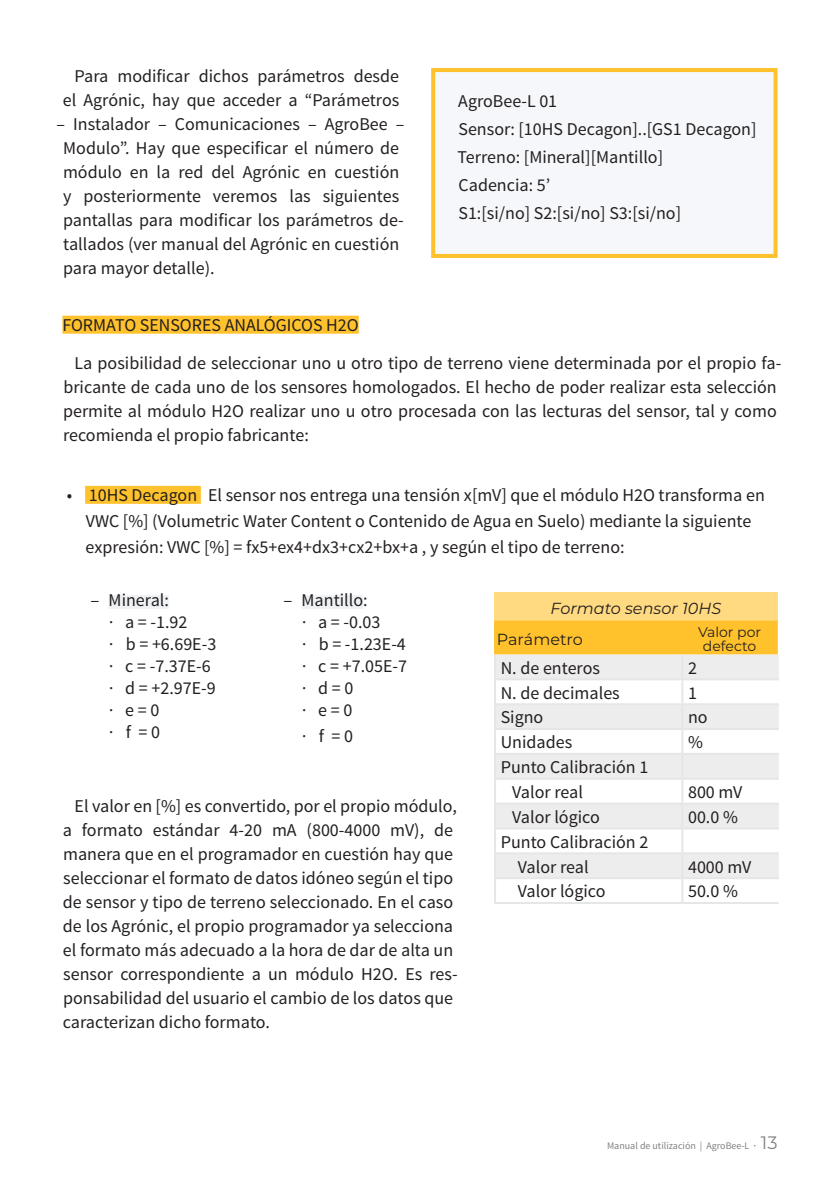
<style>
.page{position:relative;width:840px;height:1191px;background:#fff}
.page>*{position:absolute;margin:0;border:0;box-sizing:border-box;transform-origin:0 0}
.t1{font:18px/24px "Source Sans Pro";color:#231f20}
.t2{font:italic 16px "Montserrat";color:#231f20}
.t3{font:16px "Montserrat";color:#231f20}
.t4{font:14px/14px "Montserrat";color:#231f20;text-align:center}
.t5{font:10px "Source Sans Pro";color:#808285}
.s1{font-weight:600}
.s2{font-family:"Montserrat";font-size:18px}
</style>
<div class="page">
<div style="left:431px;top:68px;width:346px;height:190px;background:#f6f7fa;border:4px solid #ffc22c"></div>
<div style="left:62px;top:316px;width:296px;height:18px;background:#ffc22c"></div>
<div style="left:85px;top:486px;width:116px;height:18px;background:#ffc22c"></div>
<div style="left:109px;top:595px;width:60px;height:14px;background:#eff2f5"></div>
<div style="left:494px;top:592px;width:283px;height:28px;background:#ffda81"></div>
<div style="left:494px;top:620px;width:283px;height:34px;background:#ffc22c"></div>
<svg style="left:496px;top:654px;width:282px;height:223px;fill:#ededee"></svg>
<hr style="left:494px;top:654px;width:2px;height:25px;background:#e5e6e8">
<hr style="left:681px;top:654px;width:2px;height:24px;background:#e5e6e8">
<hr style="left:494px;top:679px;width:2px;height:25px;background:#e5e6e8">
<hr style="left:681px;top:680px;width:2px;height:23px;background:#e5e6e8">
<hr style="left:494px;top:704px;width:2px;height:25px;background:#e5e6e8">
<hr style="left:681px;top:705px;width:2px;height:23px;background:#e5e6e8">
<hr style="left:494px;top:729px;width:2px;height:25px;background:#e5e6e8">
<hr style="left:681px;top:730px;width:2px;height:23px;background:#e5e6e8">
<hr style="left:494px;top:754px;width:2px;height:25px;background:#e5e6e8">
<hr style="left:681px;top:755px;width:2px;height:23px;background:#e5e6e8">
<hr style="left:494px;top:779px;width:2px;height:24px;background:#e5e6e8">
<hr style="left:681px;top:780px;width:2px;height:22px;background:#e5e6e8">
<hr style="left:494px;top:803px;width:2px;height:25px;background:#e5e6e8">
<hr style="left:681px;top:804px;width:2px;height:23px;background:#e5e6e8">
<hr style="left:494px;top:828px;width:2px;height:25px;background:#e5e6e8">
<hr style="left:681px;top:829px;width:2px;height:23px;background:#e5e6e8">
<hr style="left:494px;top:853px;width:2px;height:25px;background:#e5e6e8">
<hr style="left:681px;top:854px;width:2px;height:23px;background:#e5e6e8">
<hr style="left:494px;top:878px;width:2px;height:24px;background:#e5e6e8">
<hr style="left:681px;top:879px;width:2px;height:23px;background:#e5e6e8">
<hr style="left:496px;top:678px;width:186px;height:2px;background:#e5e6e8">
<hr style="left:682px;top:678px;width:96px;height:2px;background:#e5e6e8">
<hr style="left:496px;top:703px;width:186px;height:2px;background:#e5e6e8">
<hr style="left:682px;top:703px;width:96px;height:2px;background:#e5e6e8">
<hr style="left:496px;top:728px;width:186px;height:2px;background:#e5e6e8">
<hr style="left:682px;top:728px;width:96px;height:2px;background:#e5e6e8">
<hr style="left:496px;top:753px;width:186px;height:2px;background:#e5e6e8">
<hr style="left:682px;top:753px;width:96px;height:2px;background:#e5e6e8">
<hr style="left:496px;top:778px;width:186px;height:2px;background:#e5e6e8">
<hr style="left:682px;top:778px;width:96px;height:2px;background:#e5e6e8">
<hr style="left:496px;top:802px;width:186px;height:2px;background:#e5e6e8">
<hr style="left:682px;top:802px;width:96px;height:2px;background:#e5e6e8">
<hr style="left:496px;top:827px;width:186px;height:2px;background:#e5e6e8">
<hr style="left:682px;top:827px;width:96px;height:2px;background:#e5e6e8">
<hr style="left:496px;top:852px;width:186px;height:2px;background:#e5e6e8">
<hr style="left:682px;top:852px;width:96px;height:2px;background:#e5e6e8">
<hr style="left:496px;top:877px;width:186px;height:2px;background:#e5e6e8">
<hr style="left:682px;top:877px;width:96px;height:2px;background:#e5e6e8">
<hr style="left:494px;top:902px;width:188px;height:2px;background:#e5e6e8">
<hr style="left:682px;top:902px;width:96px;height:2px;background:#e5e6e8">
<div style="left:301px;top:595px;width:62px;height:14px;background:#eff2f5"></div>
<p class="t1" style="left:63px;top:64px;width:338px;text-align:right">Para modificar dichos parámetros desde el Agrónic, hay que acceder a “Parámetros</p>
<p class="t1" style="left:63px;top:112px;width:343px;text-indent:-7px">– Instalador – Comunicaciones – AgroBee – Modulo”. Hay que especificar el número de módulo en la red del Agrónic en cuestión y posteriormente veremos las siguientes pantallas para modificar los parámetros de&shy;tallados (ver manual del Agrónic en cuestión para mayor detalle).</p>
<p class="t1" style="left:75px;top:306px;width:707px;line-height:38.4px;text-indent:-12px">FORMATO SENSORES ANALÓGICOS H2O<br>La posibilidad de seleccionar uno u otro tipo de terreno viene determinada por el propio fa-</p>
<p class="t1" style="left:63px;top:375px;width:714px;text-align:justify">bricante de cada uno de los sensores homologados. El hecho de poder realizar esta selección permite al módulo H2O realizar uno u otro procesada con las lecturas del sensor, tal y como recomienda el propio fabricante:</p>
<p class="t1" style="left:457px;top:88px;width:300px;line-height:28px">AgroBee-L 01<br>Sensor: [10HS Decagon]..[GS1 Decagon]<br>Terreno: [Mineral][Mantillo]<br>Cadencia: 5’<br>S1:[si/no] S2:[si/no] S3:[si/no]</p>
<p class="t1" style="left:86px;top:482px;width:680px;line-height:26px;text-indent:-19px">• 10HS Decagon El sensor nos entrega una tensión x[mV] que el módulo H2O transforma en<br>VWC [%] (Volumetric Water Content o Contenido de Agua en Suelo) mediante la siguiente expresión: VWC [%] = fx5+ex4+dx3+cx2+bx+a , y según el tipo de terreno:</p>
<p class="t1" style="left:107px;top:589px;width:111px;line-height:22px;text-indent:-16px">‒ Mineral:<br>∙ a = -1.92<br>∙ b = +6.69E-3 ∙ c = -7.37E-6 ∙ d = +2.97E-9 ∙ e = 0<br>∙ f = 0</p>
<p class="t2" style="left:550px;top:597px;width:172px">Formato sensor 10HS</p>
<p class="t1" style="left:299px;top:589px;width:109px;line-height:22px;text-indent:-16px">‒ Mantillo:<br>∙ a = -0.03<br>∙ b = -1.23E-4 ∙ c = +7.05E-7 ∙ d = 0<br>∙ e = 0</p>
<p class="t1" style="left:299px;top:724px;width:55px">∙ f = 0</p>
<p class="t3" style="left:496px;top:628px;width:87px">Parámetro</p>
<p class="t4" style="left:697px;top:625px;width:64px">Valor por defecto</p>
<p class="t1" style="left:500px;top:656px;width:101px">N. de enteros</p>
<p class="t1" style="left:687px;top:656px;width:10px">2</p>
<p class="t1" style="left:500px;top:681px;width:120px">N. de decimales</p>
<p class="t1" style="left:687px;top:681px;width:10px">1</p>
<p class="t1" style="left:500px;top:705px;width:44px">Signo</p>
<p class="t1" style="left:687px;top:705px;width:21px">no</p>
<p class="t1" style="left:500px;top:730px;width:73px">Unidades</p>
<p class="t1" style="left:687px;top:730px;width:16px">%</p>
<p class="t1" style="left:512px;top:755px;width:138px;line-height:24.8px;text-indent:-11px">Punto Calibración 1<br>Valor real</p>
<p class="t1" style="left:687px;top:780px;width:56px">800 mV</p>
<p class="t1" style="left:63px;top:794px;width:396px;text-indent:12px">El valor en [%] es convertido, por el propio módulo, a formato estándar 4-20 mA (800-4000 mV), de manera que en el programador en cuestión hay que seleccionar el formato de datos idóneo según el tipo de sensor y tipo de terreno seleccionado. En el caso de los Agrónic, el propio programador ya selecciona el formato más adecuado a la hora de dar de alta un sensor correspondiente a un módulo H2O. Es res&shy;ponsabilidad del usuario el cambio de los datos que caracterizan dicho formato.</p>
<p class="t1" style="left:512px;top:805px;width:89px">Valor lógico</p>
<p class="t1" style="left:687px;top:805px;width:51px">00.0 %</p>
<p class="t1" style="left:517px;top:829px;width:132px;line-height:24.8px;text-indent:-17px">Punto Calibración 2<br>Valor real</p>
<p class="t1" style="left:687px;top:855px;width:65px">4000 mV</p>
<p class="t1" style="left:517px;top:879px;width:89px">Valor lógico</p>
<p class="t1" style="left:687px;top:879px;width:51px">50.0 %</p>
<p class="t5" style="left:606px;top:1139px;width:172px">Manual de utilización | AgroBee-L <span class="s1">·</span> <span class="s2">13</span></p>
</div>
